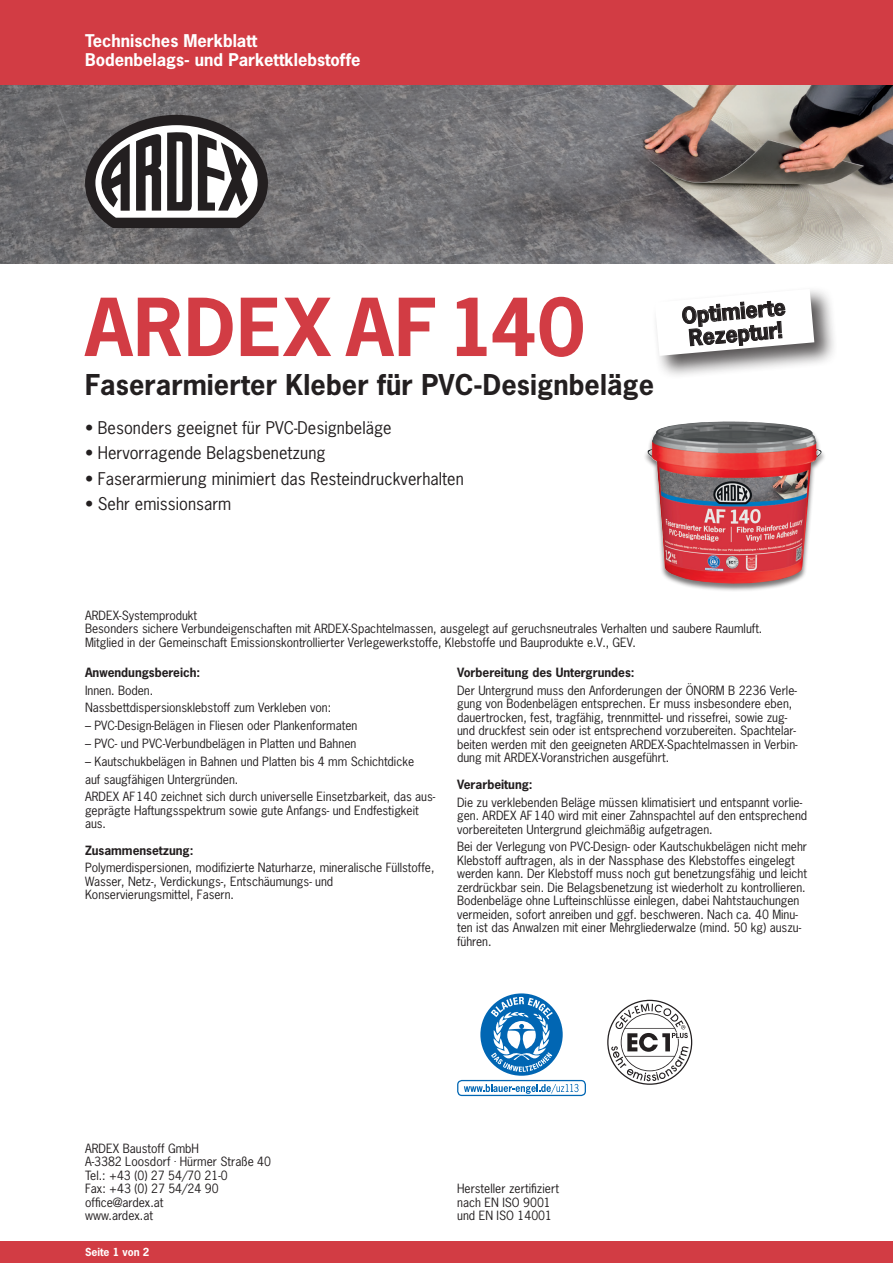
<style>
.page{position:relative;width:893px;height:1263px;background:#fff}
.page>*{position:absolute;margin:0;border:0;box-sizing:border-box;transform-origin:0 0}
.Titel{font:700 75px "News Gothic Std";letter-spacing:.015em;color:#d23c44}
.Untertitel{font:700 27px "News Gothic Std";letter-spacing:.005em;color:#231f20}
.t1{font:700 21px "News Gothic Std";color:#231f20}
.t2{font:16.5px "News Gothic Std";letter-spacing:.005em;color:#231f20}
.t3{font:700 16.5px "News Gothic Std";color:#fff}
.Fliesstext{font:12px/13.5px "News Gothic Std";color:#231f20}
.Subheads{font:12px/13.5px "News Gothic Std";color:#231f20}
.Subheads-2{font:700 12px "News Gothic Std";color:#231f20}
.t4{font:700 10.5px "News Gothic Std";color:#fff}
.s1{font-weight:700}
</style>
<div class="page">
<div style="left:0;top:0;width:893px;height:85px;background:#d23c44"></div>
<div style="left:0;top:1242px;width:893px;height:21px;background:#d23c44"></div>
<img style="left:0;top:85px;width:893px;height:179px">
<div style="left:643px;top:421px;width:183px;height:171px;background:#231f20;opacity:.6"></div>
<img style="left:648px;top:422px;width:74px;height:32px">
<svg style="left:607px;top:1000px;width:85px;height:85px"></svg>
<svg style="left:480px;top:993px;width:83px;height:83px"></svg>
<svg style="left:464px;top:1084px;width:114px;height:10px"></svg>
<div style="left:457px;top:1080px;width:129px;height:16px;border:1px solid #0166b3;border-radius:4px"></div>
<svg style="left:85px;top:115px;width:183px;height:113px"></svg>
<div style="left:652px;top:286px;width:186px;height:94px;background:#231f20;opacity:.75"></div>
<svg style="left:655px;top:289px;width:159px;height:67px"></svg>
<p class="t3" style="left:85px;top:30px;width:174px">Technisches Merkblatt</p>
<p class="t3" style="left:85px;top:49px;width:277px">Bodenbelags- und Parkettklebstoffe</p>
<p class="Titel" style="left:85px;top:278px;width:501px">ARDEX AF140</p>
<p class="Untertitel" style="left:85px;top:367px;width:571px">Faserarmierter Kleber für PVC-Designbeläge</p>
<p class="t2" style="left:85px;top:417px;width:308px">• Besonders geeignet für PVC-Designbeläge</p>
<p class="t2" style="left:85px;top:442px;width:242px">• Hervorragende Belagsbenetzung</p>
<p class="t2" style="left:85px;top:468px;width:380px">• Faserarmierung minimiert das Resteindruckverhalten</p>
<p class="t2" style="left:85px;top:493px;width:148px">• Sehr emissionsarm</p>
<p class="t1" style="left:681px;top:302px;width:105px;rotate:-5deg">Optimierte</p>
<p class="t1" style="left:688px;top:324px;width:95px;rotate:-5deg">Rezeptur!</p>
<p class="Fliesstext" style="left:85px;top:608px;width:679px">ARDEX-Systemprodukt<br>Besonders sichere Verbundeigenschaften mit ARDEX-Spachtelmassen, ausgelegt auf geruchsneutrales Verhalten und saubere Raumluft.<br>Mitglied in der Gemeinschaft Emissionskontrollierter Verlegewerkstoffe, Klebstoffe und Bauprodukte e.V., GEV.</p>
<p class="Subheads-2" style="left:85px;top:664px;width:117px">Anwendungsbereich:</p>
<p class="Fliesstext" style="left:85px;top:683px;width:70px">Innen. Boden.</p>
<p class="Fliesstext" style="left:85px;top:701px;width:248px">Nassbettdispersionsklebstoff zum Verkleben von:</p>
<p class="Fliesstext" style="left:85px;top:719px;width:274px">– PVC-Design-Belägen in Fliesen oder Plankenformaten</p>
<p class="Fliesstext" style="left:85px;top:737px;width:273px">– PVC- und PVC-Verbundbelägen in Platten und Bahnen</p>
<p class="Fliesstext" style="left:85px;top:754px;width:331px">– Kautschukbelägen in Bahnen und Platten bis 4 mm Schichtdicke</p>
<p class="Fliesstext" style="left:85px;top:772px;width:155px">auf saugfähigen Untergründen.</p>
<p class="Fliesstext" style="left:85px;top:790px;width:352px">ARDEX AF140 zeichnet sich durch universelle Einsetzbarkeit, das aus&shy;geprägte Haftungsspektrum sowie gute Anfangs- und Endfestigkeit aus.</p>
<p class="Subheads-2" style="left:85px;top:842px;width:110px">Zusammensetzung:</p>
<p class="Fliesstext" style="left:85px;top:861px;width:351px">Polymerdispersionen, modifizierte Naturharze, mineralische Füllstoffe,<br>Wasser, Netz-, Verdickungs-, Entschäumungs- und<br>Konservierungsmittel, Fasern.</p>
<p class="Subheads" style="left:457px;top:663px;width:341px;line-height:18px"><span class="s1">Vorbereitung des Untergrundes:<br></span>Der Untergrund muss den Anforderungen der ÖNORM B 2236 Verle-</p>
<p class="Subheads" style="left:457px;top:697px;width:342px">gung von Bodenbelägen entsprechen. Er muss insbesondere eben, dauertrocken, fest, tragfähig, trennmittel- und rissefrei, sowie zug&shy;und druckfest sein oder ist entsprechend vorzubereiten. Spachtelar&shy;beiten werden mit den geeigneten ARDEX-Spachtelmassen in Verbin&shy;dung mit ARDEX-Voranstrichen ausgeführt.</p>
<p class="Subheads-2" style="left:457px;top:776px;width:77px">Verarbeitung:</p>
<p class="Fliesstext" style="left:457px;top:795px;width:352px">Die zu verklebenden Beläge müssen klimatisiert und entspannt vorlie&shy;gen. ARDEX AF140 wird mit einer Zahnspachtel auf den entsprechend vorbereiteten Untergrund gleichmäßig aufgetragen.</p>
<p class="Fliesstext" style="left:457px;top:840px;width:351px">Bei der Verlegung von PVC-Design- oder Kautschukbelägen nicht mehr Klebstoff auftragen, als in der Nassphase des Klebstoffes eingelegt werden kann. Der Klebstoff muss noch gut benetzungsfähig und leicht zerdrückbar sein. Die Belagsbenetzung ist wiederholt zu kontrollieren.<br>Bodenbeläge ohne Lufteinschlüsse einlegen, dabei Nahtstauchungen vermeiden, sofort anreiben und ggf. beschweren. Nach ca. 40 Minu&shy;ten ist das Anwalzen mit einer Mehrgliederwalze (mind. 50 kg) auszu&shy;führen.</p>
<p class="Fliesstext" style="left:85px;top:1141px;width:116px">ARDEX Baustoff GmbH</p>
<p class="Fliesstext" style="left:85px;top:1155px;width:188px">A-3382 Loosdorf <sup>.</sup> Hürmer Straße 40</p>
<p class="Fliesstext" style="left:85px;top:1168px;width:144px">Tel.: +43 (0) 27 54/70 21-0</p>
<p class="Fliesstext" style="left:85px;top:1182px;width:135px">Fax: +43 (0) 27 54/24 90</p>
<p class="Fliesstext" style="left:85px;top:1195px;width:80px">office@ardex.at</p>
<p class="Fliesstext" style="left:85px;top:1209px;width:70px">www.ardex.at</p>
<p class="t4" style="left:85px;top:1245px;width:66px">Seite 1 von 2</p>
<p class="Fliesstext" style="left:457px;top:1182px;width:104px">Hersteller zertifiziert</p>
<p class="Fliesstext" style="left:457px;top:1195px;width:95px">nach EN ISO 9001</p>
<p class="Fliesstext" style="left:457px;top:1209px;width:96px">und EN ISO 14001</p>
</div>
